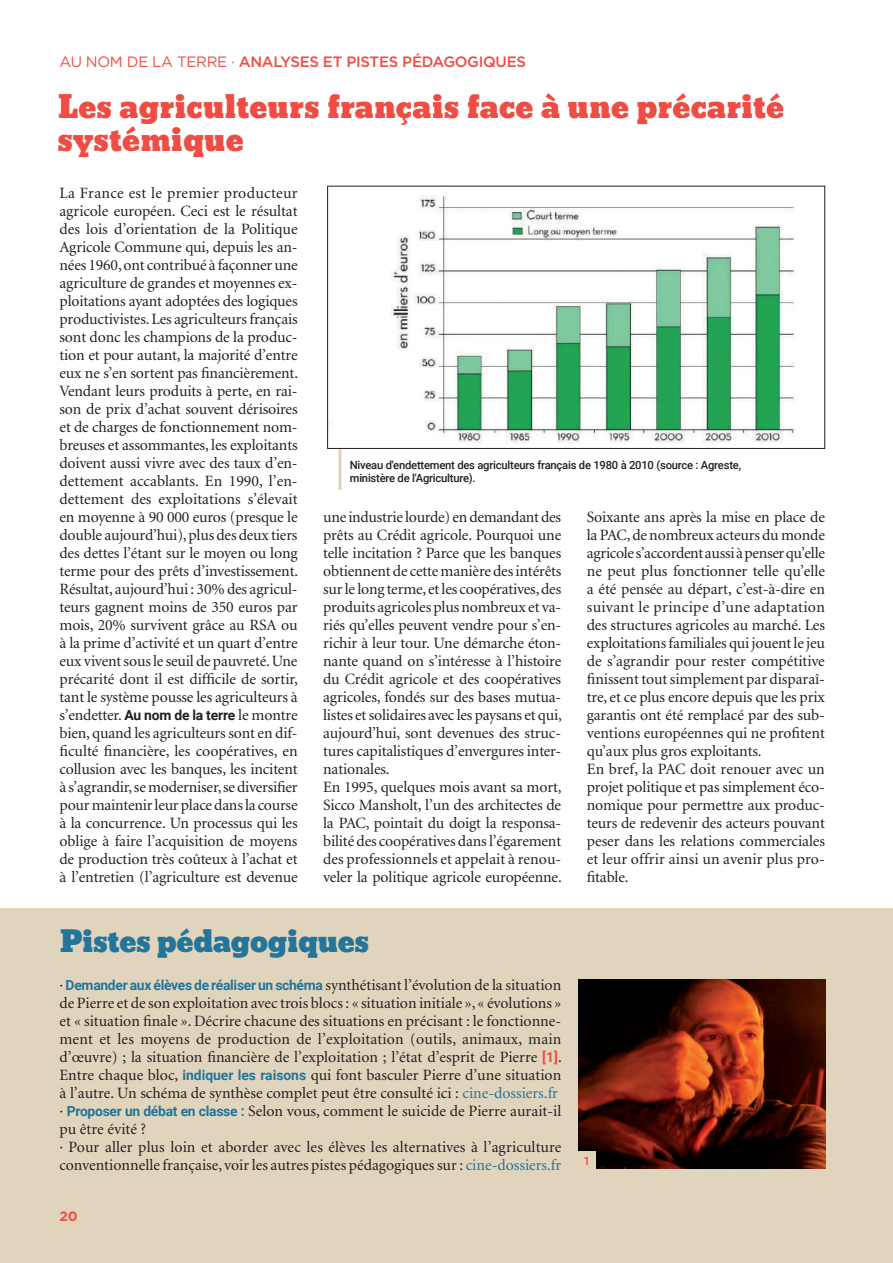
<style>
.page{position:relative;width:893px;height:1263px;background:#fff}
.page>*{position:absolute;margin:0;border:0;box-sizing:border-box;transform-origin:0 0}
.t1{font:30px/33px "Bevan";letter-spacing:.01em;color:#ef4d44}
.t2{font:28.5px "Bevan";letter-spacing:-.01em;color:#23759b}
.t3{font:15.75px/18px "Minion";letter-spacing:-.01em;color:#231f20}
.t4{font:500 15px "Gotham";letter-spacing:-.02em;color:#ef4d44}
.t5{font:700 13.5px "Gotham";color:#ef4d44}
.t6{font:500 11.7px "Roboto";color:#ef4d44}
.t7{font:500 11.25px/13.5px "Roboto";letter-spacing:-.02em;color:#231f20}
.s1{font-weight:400}
.s2{font-family:"Roboto";font-weight:700;font-size:13.8px}
.s3{font-family:"Roboto";font-weight:700;font-size:13.8px;color:#23759b}
.s4{font-family:"Roboto";font-weight:700;font-size:13.8px;color:#ef4d44}
.s5{color:#23759b}
</style>
<div class="page">
<div style="left:0;top:909px;width:893px;height:354px;background:#e1d4bc"></div>
<img style="left:578px;top:979px;width:247px;height:189px">
<div style="left:577px;top:1151px;width:19px;height:18px;background:#e1d4bc"></div>
<hr style="left:338px;top:409px;width:3px;height:81px;background:#e1d4bc">
<img style="left:329px;top:195px;width:466px;height:252px">
<div style="left:327px;top:186px;width:498px;height:263px;border:1px solid #231f20"></div>
<p class="t4" style="left:60px;top:53px;width:468px"><span class="s1">AU NOM DE LA TERRE ·</span> ANALYSES ET PISTES PÉDAGOGIQUES</p>
<h1 class="t1" style="left:57px;top:90px;width:728px">Les agriculteurs français face à une précarité systémique</h1>
<p class="t3" style="left:60px;top:185px;width:240px;text-align:justify">La France est le premier producteur agricole européen. Ceci est le résultat des lois d’orientation de la Politique Agricole Commune qui, depuis les an&shy;nées 1960, ont contribué à façonner une agriculture de grandes et moyennes ex&shy;ploitations ayant adoptées des logiques productivistes. Les agriculteurs français sont donc les champions de la produc&shy;tion et pour autant, la majorité d’entre eux ne s’en sortent pas financièrement.<br>Vendant leurs produits à perte, en rai&shy;son de prix d’achat souvent dérisoires et de charges de fonctionnement nom&shy;breuses et assommantes, les exploitants doivent aussi vivre avec des taux d’en&shy;dettement accablants. En 1990, l’en&shy;dettement des exploitations s’élevait en moyenne à 90 000 euros (presque le double aujourd’hui), plus des deux tiers des dettes l’étant sur le moyen ou long terme pour des prêts d’investissement.<br>Résultat, aujourd’hui : 30% des agricul&shy;teurs gagnent moins de 350 euros par mois, 20% survivent grâce au RSA ou à la prime d’activité et un quart d’entre eux vivent sous le seuil de pauvreté. Une précarité dont il est difficile de sortir, tant le système pousse les agriculteurs à s’endetter. <span class="s2">Au nom de la terre</span> le montre bien, quand les agriculteurs sont en dif&shy;ficulté financière, les coopératives, en collusion avec les banques, les incitent à s’agrandir, se moderniser, se diversifier pour maintenir leur place dans la course à la concurrence. Un processus qui les oblige à faire l’acquisition de moyens de production très coûteux à l’achat et à l’entretien (l’agriculture est devenue</p>
<p class="t7" style="left:350px;top:458px;width:393px">Niveau d'endettement des agriculteurs français de 1980 à 2010 (source : Agreste, ministère de l'Agriculture).</p>
<p class="t3" style="left:323px;top:509px;width:240px">une industrie lourde) en demandant des prêts au Crédit agricole. Pourquoi une telle incitation ? Parce que les banques obtiennent de cette manière des intérêts sur le long terme, et les coopératives, des produits agricoles plus nombreux et va&shy;riés qu’elles peuvent vendre pour s’en&shy;richir à leur tour. Une démarche éton&shy;nante quand on s’intéresse à l’histoire du Crédit agricole et des coopératives agricoles, fondés sur des bases mutua&shy;listes et solidaires avec les paysans et qui, aujourd’hui, sont devenues des struc&shy;tures capitalistiques d’envergures inter&shy;nationales.<br>En 1995, quelques mois avant sa mort, Sicco Mansholt, l’un des architectes de la PAC, pointait du doigt la responsa&shy;bilité des coopératives dans l’égarement des professionnels et appelait à renou&shy;veler la politique agricole européenne.</p>
<p class="t3" style="left:587px;top:509px;width:240px">Soixante ans après la mise en place de la PAC, de nombreux acteurs du monde agricole s’accordent aussi à penser qu’elle ne peut plus fonctionner telle qu’elle a été pensée au départ, c’est-à-dire en suivant le principe d’une adaptation des structures agricoles au marché. Les exploitations familiales qui jouent le jeu de s’agrandir pour rester compétitive finissent tout simplement par disparaî&shy;tre, et ce plus encore depuis que les prix garantis ont été remplacé par des sub&shy;ventions européennes qui ne profitent qu’aux plus gros exploitants.<br>En bref, la PAC doit renouer avec un projet politique et pas simplement éco&shy;nomique pour permettre aux produc&shy;teurs de redevenir des acteurs pouvant peser dans les relations commerciales et leur offrir ainsi un avenir plus pro&shy;fitable.</p>
<h2 class="t2" style="left:60px;top:919px;width:311px">Pistes pédagogiques</h2>
<p class="t3" style="left:60px;top:977px;width:504px">· <span class="s3">Demander aux élèves de réaliser un schéma</span> synthétisant l’évolution de la situation de Pierre et de son exploitation avec trois blocs : « situation initiale », « évolutions » et « situation finale ». Décrire chacune des situations en précisant : le fonctionne&shy;ment et les moyens de production de l’exploitation (outils, animaux, main d’œuvre) ; la situation financière de l’exploitation ; l’état d’esprit de Pierre <span class="s4">[1]</span>.<br>Entre chaque bloc, <span class="s3">indiquer les raisons</span> qui font basculer Pierre d’une situation à l’autre. Un schéma de synthèse complet peut être consulté ici : <span class="s5">cine-dossiers.fr </span>· <span class="s3">Proposer un débat en classe :</span> Selon vous, comment le suicide de Pierre aurait-il pu être évité ?<br>· Pour aller plus loin et aborder avec les élèves les alternatives à l’agriculture conventionnelle française, voir les autres pistes pédagogiques sur : <span class="s5">cine-dossiers.fr</span></p>
<p class="t5" style="left:60px;top:1208px;width:20px">20</p>
<p class="t6" style="left:583px;top:1152px;width:8px">1</p>
</div>
